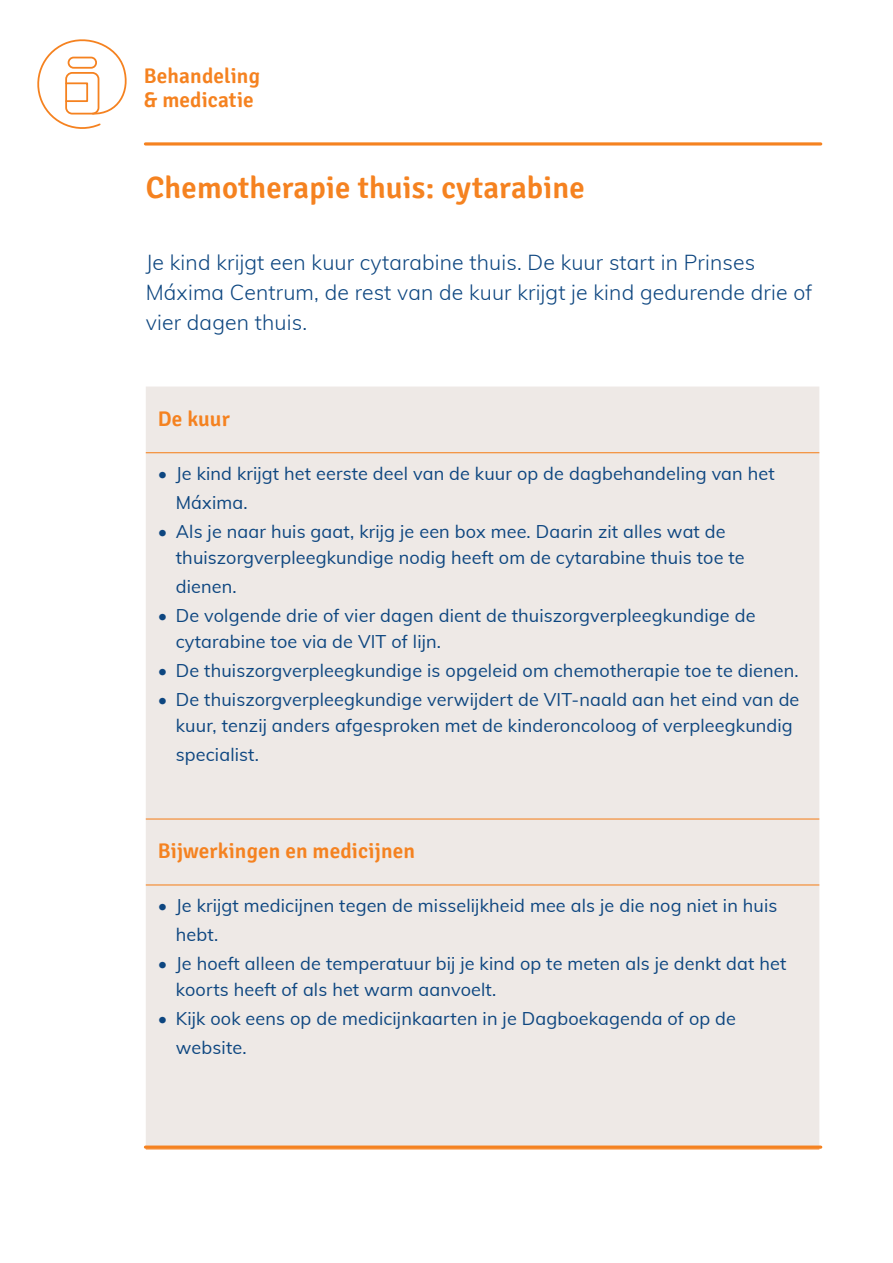
<style>
.page{position:relative;width:893px;height:1263px;background:#fff}
.page>*{position:absolute;margin:0;border:0;box-sizing:border-box;transform-origin:0 0}
.t1{font:600 30.75px "Signika";letter-spacing:.005em;color:#f58220}
.t2{font:300 21.15px/30px "Muli";letter-spacing:.01em;color:#0d4680}
.t3{font:600 21.15px/24px "Signika";letter-spacing:.005em;color:#f58220}
.t4{font:18px/25.7px "Muli";letter-spacing:.01em;color:#0d4680}
</style>
<div class="page">
<svg style="left:145px;top:142px;width:676px;height:4px;background:#f69b4d"></svg>
<div style="left:146px;top:386px;width:673px;height:759px;background:#eee9e6"></div>
<hr style="left:146px;top:452px;width:673px;height:1px;background:#f58220">
<hr style="left:146px;top:818px;width:673px;height:1px;background:#f58220">
<hr style="left:146px;top:884px;width:673px;height:1px;background:#f58220">
<svg style="left:37px;top:39px;width:90px;height:90px"></svg>
<svg style="left:145px;top:1145px;width:676px;height:4px;background:#f39240"></svg>
<p class="t3" style="left:144px;top:64px;width:118px">Behandeling &amp; medicatie</p>
<h1 class="t1" style="left:146px;top:170px;width:440px">Chemotherapie thuis: cytarabine</h1>
<p class="t2" style="left:146px;top:246px;width:668px">Je kind krijgt een kuur cytarabine thuis. De kuur start in Prinses<br>Máxima Centrum, de rest van de kuur krijgt je kind gedurende drie of vier dagen thuis.</p>
<p class="t3" style="left:158px;top:407px;width:74px">De kuur</p>
<p class="t4" style="left:176px;top:458px;width:600px;line-height:28.8px;text-indent:-18px">• Je kind krijgt het eerste deel van de kuur op de dagbehandeling van het<br>Máxima.</p>
<p class="t4" style="left:176px;top:518px;width:570px;text-indent:-18px">• Als je naar huis gaat, krijg je een box mee. Daarin zit alles wat de thuiszorgverpleegkundige nodig heeft om de cytarabine thuis toe te</p>
<p class="t4" style="left:176px;top:572px;width:62px">dienen.</p>
<p class="t4" style="left:176px;top:602px;width:581px;text-indent:-18px">• De volgende drie of vier dagen dient de thuiszorgverpleegkundige de cytarabine toe via de VIT of lijn.</p>
<p class="t4" style="left:158px;top:656px;width:642px">• De thuiszorgverpleegkundige is opgeleid om chemotherapie toe te dienen.</p>
<p class="t4" style="left:176px;top:686px;width:625px;text-indent:-18px">• De thuiszorgverpleegkundige verwijdert de VIT-naald aan het eind van de kuur, tenzij anders afgesproken met de kinderoncoloog of verpleegkundig</p>
<p class="t4" style="left:176px;top:740px;width:85px">specialist.</p>
<p class="t3" style="left:158px;top:839px;width:259px">Bijwerkingen en medicijnen</p>
<p class="t4" style="left:176px;top:890px;width:603px;line-height:28.8px;text-indent:-18px">• Je krijgt medicijnen tegen de misselijkheid mee als je die nog niet in huis hebt.</p>
<p class="t4" style="left:176px;top:950px;width:612px;text-indent:-18px">• Je hoeft alleen de temperatuur bij je kind op te meten als je denkt dat het koorts heeft of als het warm aanvoelt.</p>
<p class="t4" style="left:176px;top:1002px;width:562px;line-height:29.7px;text-indent:-18px">• Kijk ook eens op de medicijnkaarten in je Dagboekagenda of op de website.</p>
</div>
